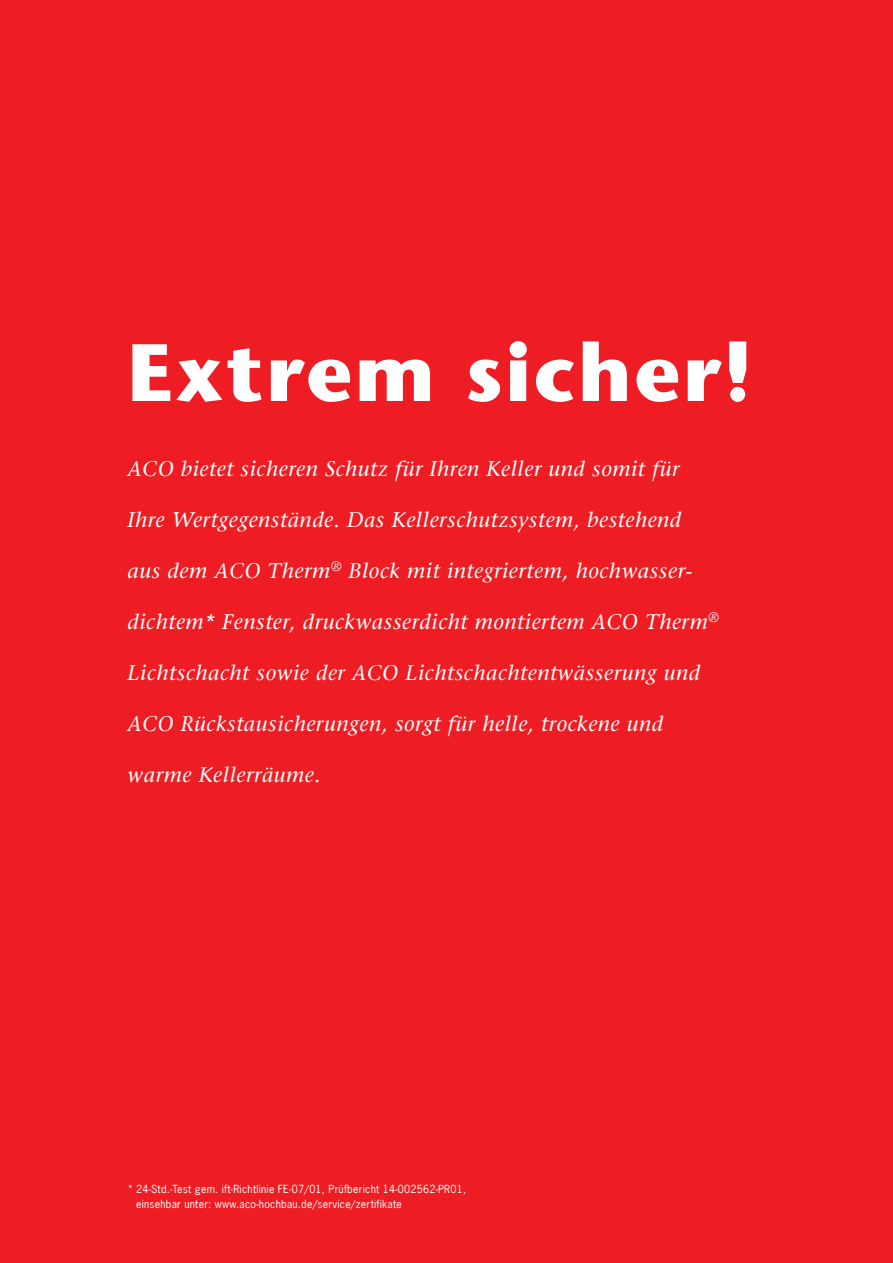
<style>
.page{position:relative;width:893px;height:1263px;background:#ee1d23}
.page>*{position:absolute;margin:0;border:0;box-sizing:border-box;transform-origin:0 0}
.t1{font:700 81px "Stone Sans";letter-spacing:.03em;color:#fff}
.Fließtext{font:italic 21px "Stone Serif";letter-spacing:.03em;color:#fff}
.Bildunterschrift{font:10.5px "News Gothic";letter-spacing:.025em;color:#fff}
</style>
<div class="page">
<p class="t1" style="left:128px;top:324px;width:627px">Extrem sicher!</p>
<p class="Fließtext" style="left:128px;top:457px;width:553px">ACO bietet sicheren Schutz für Ihren Keller und somit für</p>
<p class="Fließtext" style="left:128px;top:508px;width:555px">Ihre Wertgegenstände. Das Kellerschutzsystem, bestehend</p>
<p class="Fließtext" style="left:128px;top:559px;width:566px">aus dem ACO Therm<sup>®</sup> Block mit integriertem, hochwasser-</p>
<p class="Fließtext" style="left:128px;top:610px;width:593px">dichtem* Fenster, druckwasserdicht montiertem ACO Therm<sup>®</sup></p>
<p class="Fließtext" style="left:128px;top:661px;width:574px">Lichtschacht sowie der ACO Lichtschachtentwässerung und</p>
<p class="Fließtext" style="left:128px;top:712px;width:537px">ACO Rückstausicherungen, sorgt für helle, trockene und</p>
<p class="Fließtext" style="left:128px;top:763px;width:194px">warme Kellerräume.</p>
<p class="Bildunterschrift" style="left:128px;top:1182px;width:340px">* 24-Std.-Test gem. ift-Richtlinie FE-07/01, Prüfbericht 14-002562-PR01,</p>
<p class="Bildunterschrift" style="left:136px;top:1197px;width:267px">einsehbar unter: www.aco-hochbau.de/service/zertifikate</p>
</div>
